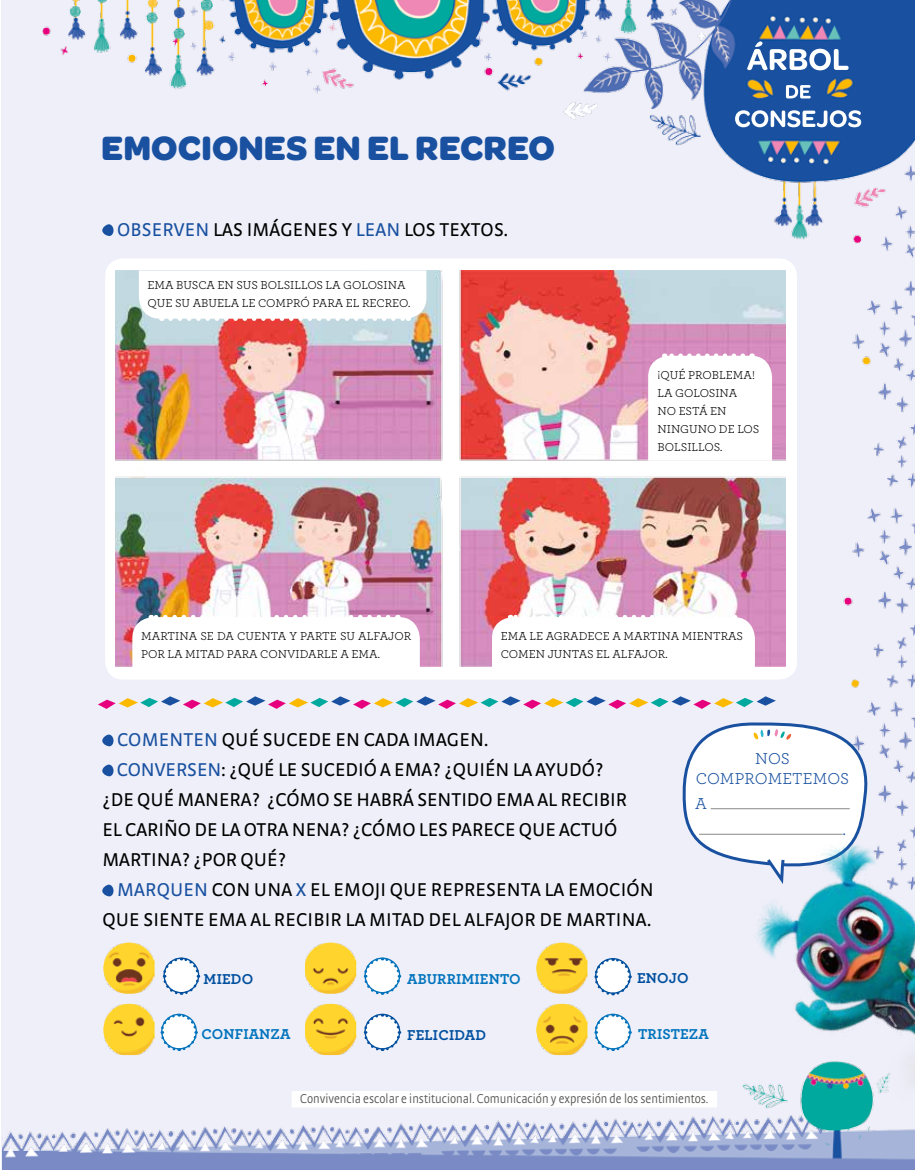
<style>
.page{position:relative;width:915px;height:1170px;background:#fff}
.page>*{position:absolute;margin:0;border:0;box-sizing:border-box;transform-origin:0 0}
.t1{font:700 36px "Omnes";color:#1951a0}
.t2{font:19.5px "Strada OT";color:#000}
.t3{font:16.5px/19.5px "Archer";color:#1951a0;text-align:center}
.t4{font:700 15px "Archer";letter-spacing:.01em;color:#0073bc}
.t5{font:700 15px "Archer";letter-spacing:.01em;color:#004f9f}
.t6{font:300 condensed 13.5px "Strada OT";color:#575756}
.t7{font:12px/18px "Archer";color:#000}
.s1{color:#1951a0}
</style>
<div class="page">
<img style="left:2px;top:0;width:912px;height:1034px">
<img style="left:2px;top:1034px;width:912px;height:135px">
<svg style="left:734px;top:110px;width:126px;height:17px"></svg>
<svg style="left:785px;top:85px;width:25px;height:13px"></svg>
<svg style="left:746px;top:41px;width:102px;height:29px"></svg>
<svg style="left:98px;top:696px;width:677px;height:12px"></svg>
<svg style="left:161px;top:956px;width:40px;height:40px"></svg>
<svg style="left:362px;top:956px;width:39px;height:40px"></svg>
<svg style="left:362px;top:1012px;width:39px;height:40px"></svg>
<svg style="left:159px;top:1012px;width:39px;height:40px"></svg>
<svg style="left:592px;top:1012px;width:40px;height:40px"></svg>
<svg style="left:592px;top:956px;width:40px;height:40px"></svg>
<svg style="left:679px;top:721px;width:188px;height:56px"></svg>
<div style="left:105px;top:258px;width:691px;height:421px;background:#fff;border-radius:18px"></div>
<div style="left:291px;top:1090px;width:425px;height:17px;background:#fff"></div>
<svg style="left:102px;top:734px;width:12px;height:12px"></svg>
<svg style="left:102px;top:764px;width:12px;height:12px"></svg>
<svg style="left:102px;top:884px;width:12px;height:12px"></svg>
<svg style="left:102px;top:224px;width:12px;height:12px"></svg>
<img style="left:103px;top:942px;width:51px;height:51px">
<img style="left:305px;top:942px;width:51px;height:51px">
<img style="left:536px;top:942px;width:51px;height:51px">
<img style="left:103px;top:1003px;width:51px;height:51px">
<img style="left:305px;top:1003px;width:51px;height:51px">
<img style="left:536px;top:1003px;width:51px;height:51px">
<img style="left:677px;top:777px;width:237px;height:382px">
<img style="left:115px;top:271px;width:670px;height:395px">
<svg style="left:648px;top:353px;width:123px;height:107px"></svg>
<svg style="left:132px;top:614px;width:287px;height:53px"></svg>
<svg style="left:492px;top:614px;width:262px;height:52px"></svg>
<svg style="left:139px;top:270px;width:287px;height:51px"></svg>
<h1 class="t1" style="left:101px;top:121px;width:455px">EMOCIONES EN EL RECREO</h1>
<p class="t2" style="left:117px;top:218px;width:392px"><span class="s1">OBSERVEN</span> LAS IMÁGENES Y <span class="s1">LEAN</span> LOS TEXTOS.</p>
<p class="t7" style="left:147px;top:275px;width:264px">EMA BUSCA EN SUS BOLSILLOS LA GOLOSINA<br>QUE SU ABUELA LE COMPRÓ PARA EL RECREO.</p>
<p class="t7" style="left:657px;top:365px;width:103px">¡QUÉ PROBLEMA!<br>LA GOLOSINA<br>NO ESTÁ EN<br>NINGUNO DE LOS<br>BOLSILLOS.</p>
<p class="t7" style="left:141px;top:626px;width:271px">MARTINA SE DA CUENTA Y PARTE SU ALFAJOR<br>POR LA MITAD PARA CONVIDARLE A EMA.</p>
<p class="t7" style="left:500px;top:626px;width:244px">EMA LE AGRADECE A MARTINA MIENTRAS<br>COMEN JUNTAS EL ALFAJOR.</p>
<p class="t2" style="left:117px;top:728px;width:372px"><span class="s1">COMENTEN</span> QUÉ SUCEDE EN CADA IMAGEN.</p>
<p class="t2" style="left:117px;top:758px;width:488px"><span class="s1">CONVERSEN</span>: ¿QUÉ LE SUCEDIÓ A EMA? ¿QUIÉN LA AYUDÓ?</p>
<p class="t2" style="left:102px;top:788px;width:526px">¿DE QUÉ MANERA? ¿CÓMO SE HABRÁ SENTIDO EMA AL RECIBIR</p>
<p class="t2" style="left:102px;top:818px;width:516px">EL CARIÑO DE LA OTRA NENA? ¿CÓMO LES PARECE QUE ACTUÓ</p>
<p class="t2" style="left:102px;top:848px;width:185px">MARTINA? ¿POR QUÉ?</p>
<p class="t2" style="left:117px;top:878px;width:538px"><span class="s1">MARQUEN</span> CON UNA <span class="s1">X</span> EL EMOJI QUE REPRESENTA LA EMOCIÓN</p>
<p class="t2" style="left:102px;top:908px;width:550px">QUE SIENTE EMA AL RECIBIR LA MITAD DEL ALFAJOR DE MARTINA.</p>
<p class="t3" style="left:695px;top:748px;width:155px">NOS<br>COMPROMETEMOS</p>
<p class="t3" style="left:695px;top:793px;width:13px">A</p>
<p class="t3" style="left:842px;top:818px;width:5px">.</p>
<p class="t5" style="left:203px;top:967px;width:51px">MIEDO</p>
<p class="t4" style="left:407px;top:967px;width:115px">ABURRIMIENTO</p>
<p class="t5" style="left:637px;top:966px;width:53px">ENOJO</p>
<p class="t4" style="left:201px;top:1022px;width:91px">CONFIANZA</p>
<p class="t5" style="left:407px;top:1023px;width:80px">FELICIDAD</p>
<p class="t4" style="left:638px;top:1022px;width:72px">TRISTEZA</p>
<p class="t6" style="left:300px;top:1091px;width:410px">Convivencia escolar e institucional. Comunicación y expresión de los sentimientos.</p>
</div>
